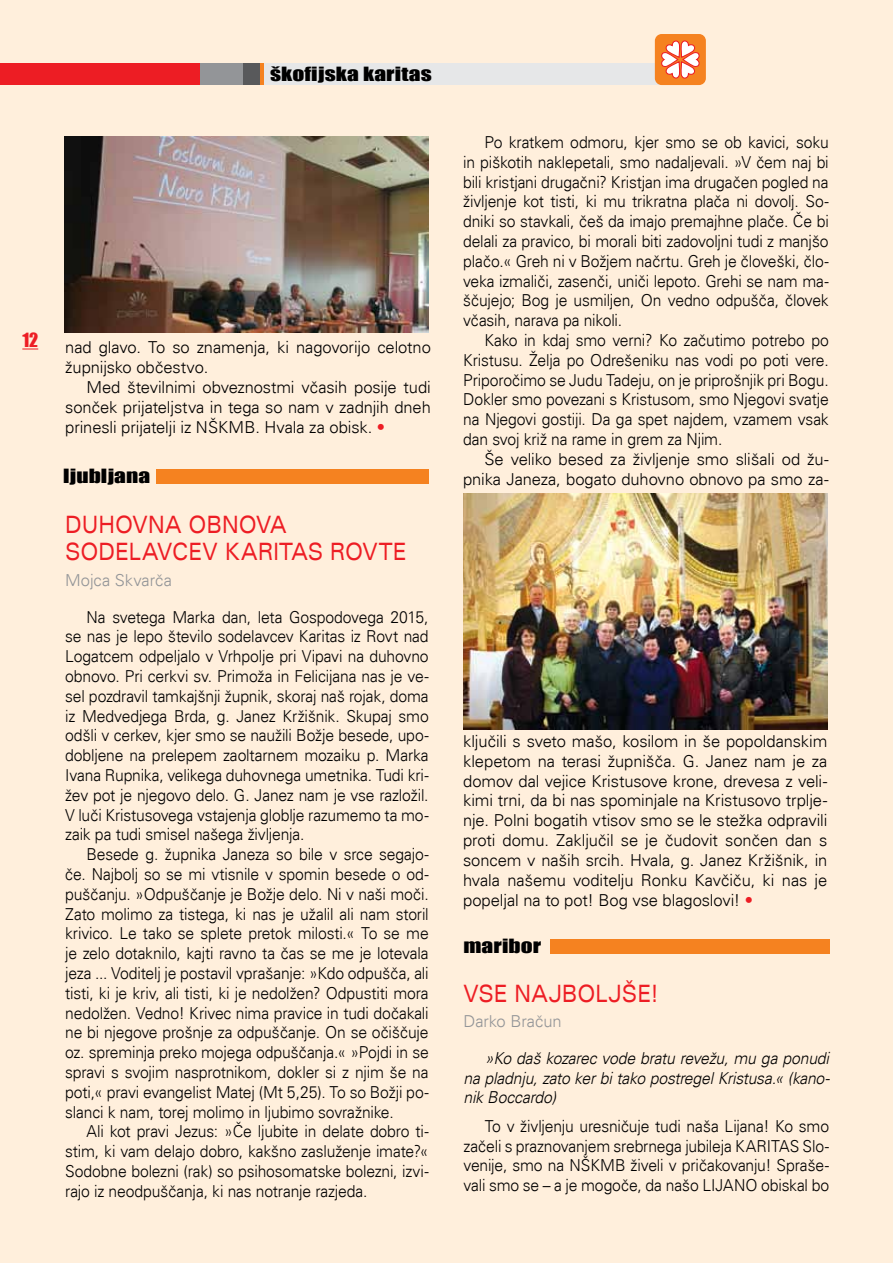
<style>
.page{position:relative;width:893px;height:1263px;background:#ffefdc}
.page>*{position:absolute;margin:0;border:0;box-sizing:border-box;transform-origin:0 0}
.t1{font:expanded 24px/27px "Univers";letter-spacing:.005em;color:#ed1d24;scale:.78 1}
.t2{font:18px "Impact";letter-spacing:.005em;color:#000;scale:1.3 1}
.t3{font:18px "Impact";color:#ed1d24}
.t4{font:300 16.5px/19.8px "Univers";letter-spacing:-.01em;color:#000;text-align:justify;scale:.95 1}
.t5{font:300 16.5px/19.8px "Univers";letter-spacing:-.01em;color:#000;text-align:justify}
.t6{font:italic 300 16.5px/19.8px "Univers";letter-spacing:-.01em;color:#000;text-align:justify}
.t7{font:300 16.5px "Univers";letter-spacing:-.005em;color:#939598}
.s1{font-size:16.65px;color:#ed1d24}
</style>
<div class="page">
<svg style="left:22px;top:348px;width:16px;height:2px"></svg>
<div style="left:0;top:64px;width:668px;height:21px;background:#e6e7e8"></div>
<div style="left:0;top:64px;width:259px;height:21px;background:#58595b"></div>
<div style="left:0;top:64px;width:242px;height:21px;background:#939598"></div>
<div style="left:0;top:64px;width:200px;height:21px;background:#ed1d24"></div>
<div style="left:655px;top:34px;width:51px;height:51px;background:#f58220;border-radius:7px"></div>
<svg style="left:661px;top:40px;width:39px;height:39px"></svg>
<div style="left:550px;top:939px;width:279px;height:15px;background:#f58220"></div>
<div style="left:156px;top:469px;width:273px;height:15px;background:#f58220"></div>
<img style="left:463px;top:493px;width:364px;height:236px">
<img style="left:64px;top:136px;width:365px;height:197px">
<p class="t2" style="left:270px;top:60px;width:126px">škofijska karitas</p>
<p class="t3" style="left:22px;top:326px;width:17px">12</p>
<p class="t5" style="left:65px;top:338px;width:367px">nad glavo. To so znamenja, ki nagovorijo celotno župnijsko občestvo.</p>
<p class="t5" style="left:65px;top:377px;width:367px;text-indent:21px">Med številnimi obveznostmi včasih posije tudi sonček prijateljstva in tega so nam v zadnjih dneh prinesli prijatelji iz NŠKMB. Hvala za obisk. <span class="s1">•</span></p>
<p class="t2" style="left:63px;top:462px;width:69px">ljubljana</p>
<h1 class="t1" style="left:65px;top:511px;width:439px">DUHOVNA OBNOVA<br>SODELAVCEV KARITAS ROVTE</h1>
<p class="t7" style="left:65px;top:570px;width:108px">Mojca Skvarča</p>
<p class="t4" style="left:65px;top:607px;width:384px;text-indent:21px">Na svetega Marka dan, leta Gospodovega 2015, se nas je lepo število sodelavcev Karitas iz Rovt nad Logatcem odpeljalo v Vrhpolje pri Vipavi na duhovno obnovo. Pri cerkvi sv. Primoža in Felicijana nas je ve&shy;sel pozdravil tamkajšnji župnik, skoraj naš rojak, doma iz Medvedjega Brda, g. Janez Kržišnik. Skupaj smo odšli v cerkev, kjer smo se naužili Božje besede, upo&shy;dobljene na prelepem zaoltarnem mozaiku p. Marka Ivana Rupnika, velikega duhovnega umetnika. Tudi kri&shy;žev pot je njegovo delo. G. Janez nam je vse razložil.<br>V luči Kristusovega vstajenja globlje razumemo ta mo&shy;zaik pa tudi smisel našega življenja.</p>
<p class="t4" style="left:65px;top:844px;width:384px;text-indent:21px">Besede g. župnika Janeza so bile v srce segajo&shy;če. Najbolj so se mi vtisnile v spomin besede o od&shy;puščanju. »Odpuščanje je Božje delo. Ni v naši moči.<br>Zato molimo za tistega, ki nas je užalil ali nam storil krivico. Le tako se splete pretok milosti.« To se me je zelo dotaknilo, kajti ravno ta čas se me je lotevala jeza ... Voditelj je postavil vprašanje: »Kdo odpušča, ali tisti, ki je kriv, ali tisti, ki je nedolžen? Odpustiti mora nedolžen. Vedno! Krivec nima pravice in tudi dočakali ne bi njegove prošnje za odpuščanje. On se očiščuje oz. spreminja preko mojega odpuščanja.« »Pojdi in se spravi s svojim nasprotnikom, dokler si z njim še na poti,« pravi evangelist Matej (Mt 5,25). To so Božji po&shy;slanci k nam, torej molimo in ljubimo sovražnike.</p>
<p class="t4" style="left:65px;top:1122px;width:384px;text-indent:21px">Ali kot pravi Jezus: »Če ljubite in delate dobro ti&shy;stim, ki vam delajo dobro, kakšno zasluženje imate?« Sodobne bolezni (rak) so psihosomatske bolezni, izvi&shy;rajo iz neodpuščanja, ki nas notranje razjeda.</p>
<p class="t4" style="left:463px;top:132px;width:386px;text-indent:21px">Po kratkem odmoru, kjer smo se ob kavici, soku in piškotih naklepetali, smo nadaljevali. »V čem naj bi bili kristjani drugačni? Kristjan ima drugačen pogled na življenje kot tisti, ki mu trikratna plača ni dovolj. So&shy;dniki so stavkali, češ da imajo premajhne plače. Če bi delali za pravico, bi morali biti zadovoljni tudi z manjšo plačo.« Greh ni v Božjem načrtu. Greh je človeški, člo&shy;veka izmaliči, zasenči, uniči lepoto. Grehi se nam ma&shy;ščujejo; Bog je usmiljen, On vedno odpušča, človek včasih, narava pa nikoli.</p>
<p class="t4" style="left:463px;top:330px;width:386px;text-indent:21px">Kako in kdaj smo verni? Ko začutimo potrebo po Kristusu. Želja po Odrešeniku nas vodi po poti vere.<br>Priporočimo se Judu Tadeju, on je priprošnjik pri Bogu.<br>Dokler smo povezani s Kristusom, smo Njegovi svatje na Njegovi gostiji. Da ga spet najdem, vzamem vsak dan svoj križ na rame in grem za Njim.</p>
<p class="t5" style="left:463px;top:449px;width:367px;text-align:right">Še veliko besed za življenje smo slišali od žu&shy;pnika Janeza, bogato duhovno obnovo pa smo za-</p>
<p class="t5" style="left:463px;top:731px;width:366px">ključili s sveto mašo, kosilom in še popoldanskim klepetom na terasi župnišča. G. Janez nam je za domov dal vejice Kristusove krone, drevesa z veli&shy;kimi trni, da bi nas spominjale na Kristusovo trplje&shy;nje. Polni bogatih vtisov smo se le stežka odpravili proti domu. Zaključil se je čudovit sončen dan s soncem v naših srcih. Hvala, g. Janez Kržišnik, in hvala našemu voditelju Ronku Kavčiču, ki nas je popeljal na to pot! Bog vse blagoslovi! <span class="s1">•</span></p>
<p class="t2" style="left:463px;top:932px;width:61px">maribor</p>
<h1 class="t1" style="left:463px;top:980px;width:253px">VSE NAJBOLJŠE!</h1>
<p class="t7" style="left:463px;top:1011px;width:100px">Darko Bračun</p>
<p class="t6" style="left:463px;top:1048px;width:368px;text-indent:21px">»Ko daš kozarec vode bratu revežu, mu ga ponudi na pladnju, zato ker bi tako postregel Kristusa.« (kano&shy;nik Boccardo)</p>
<p class="t4" style="left:463px;top:1116px;width:386px;text-indent:21px">To v življenju uresničuje tudi naša Lijana! Ko smo začeli s praznovanjem srebrnega jubileja KARITAS Slo&shy;venije, smo na NŠKMB živeli v pričakovanju! Spraše&shy;vali smo se – a je mogoče, da našo LIJANO obiskal bo</p>
</div>
